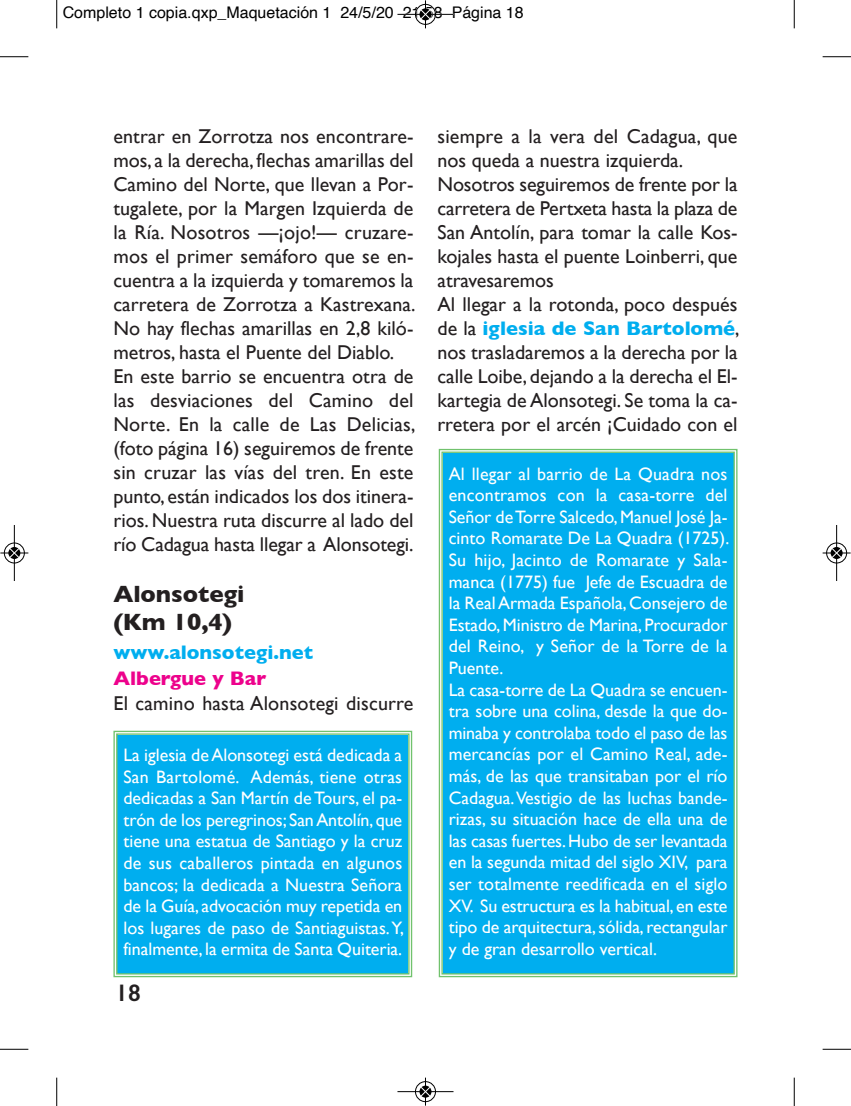
<style>
.page{position:relative;width:851px;height:1106px;background:#fff}
.page>*{position:absolute;margin:0;border:0;box-sizing:border-box;transform-origin:0 0}
.t1{font:700 24px/29px "Gill Sans";color:#231f20}
.t2{font:600 24px "Gill Sans";color:#231f20}
.t3{font:20px/24px "Gill Sans";color:#231f20}
.t4{font:700 20px "Gill Sans";color:#00aeef}
.t5{font:700 20px "Gill Sans";color:#ed028c}
.t6{font:18px/21.6px "Gill Sans";color:#fff;text-align:justify}
.t7{font:16px "Helvetica";color:#000}
.s1{font-weight:700;color:#00aeef}
</style>
<div class="page">
<div style="left:113px;top:730px;width:300px;height:248px;background:#00aeef"></div>
<div style="left:438px;top:448px;width:300px;height:530px;background:#00aeef"></div>
<svg style="left:56px;top:0;width:1px;height:28px"></svg>
<svg style="left:0;top:56px;width:28px;height:1px"></svg>
<svg style="left:793px;top:0;width:1px;height:28px"></svg>
<svg style="left:822px;top:56px;width:28px;height:1px"></svg>
<svg style="left:56px;top:1077px;width:1px;height:29px"></svg>
<svg style="left:0;top:1048px;width:28px;height:1px"></svg>
<svg style="left:793px;top:1077px;width:1px;height:29px"></svg>
<svg style="left:822px;top:1048px;width:28px;height:1px"></svg>
<div style="left:415px;top:4px;width:21px;height:21px;border:1px solid #fff;border-radius:50%"></div>
<hr style="left:397px;top:14px;width:56px;height:1px;background:#000">
<div style="left:415px;top:4px;width:20px;height:21px;border:1px solid #000;border-radius:50%"></div>
<svg style="left:420px;top:0;width:10px;height:28px"></svg>
<div style="left:415px;top:1081px;width:21px;height:21px;border:1px solid #fff;border-radius:50%"></div>
<hr style="left:397px;top:1091px;width:56px;height:1px;background:#000">
<div style="left:415px;top:1081px;width:20px;height:20px;border:1px solid #000;border-radius:50%"></div>
<svg style="left:420px;top:1077px;width:10px;height:28px"></svg>
<div style="left:4px;top:542px;width:21px;height:21px;border:1px solid #fff;border-radius:50%"></div>
<hr style="left:14px;top:525px;width:1px;height:56px;background:#000">
<div style="left:4px;top:543px;width:21px;height:20px;border:1px solid #000;border-radius:50%"></div>
<svg style="left:0;top:548px;width:28px;height:10px"></svg>
<div style="left:825px;top:542px;width:22px;height:21px;border:1px solid #fff;border-radius:50%"></div>
<hr style="left:836px;top:525px;width:1px;height:56px;background:#000">
<div style="left:826px;top:543px;width:20px;height:20px;border:1px solid #000;border-radius:50%"></div>
<svg style="left:822px;top:548px;width:28px;height:10px"></svg>
<p class="t7" style="left:63px;top:6px;width:462px">Completo 1 copia.qxp_Maquetación 1 24/5/20 21:58 Página 18</p>
<p class="t3" style="left:113px;top:125px;width:303px">entrar en Zorrotza nos encontrare&shy;mos, a la derecha, flechas amarillas del Camino del Norte, que llevan a Por&shy;tugalete, por la Margen Izquierda de la Ría. Nosotros —¡ojo!— cruzare&shy;mos el primer semáforo que se en&shy;cuentra a la izquierda y tomaremos la carretera de Zorrotza a Kastrexana.<br>No hay flechas amarillas en 2,8 kiló&shy;metros, hasta el Puente del Diablo.<br>En este barrio se encuentra otra de las desviaciones del Camino del Norte. En la calle de Las Delicias, (foto página 16) seguiremos de frente sin cruzar las vías del tren. En este punto, están indicados los dos itinera&shy;rios. Nuestra ruta discurre al lado del río Cadagua hasta llegar a Alonsotegi.</p>
<h1 class="t1" style="left:113px;top:579px;width:133px">Alonsotegi (Km 10,4)</h1>
<p class="t4" style="left:113px;top:642px;width:201px">www.alonsotegi.net</p>
<p class="t5" style="left:113px;top:668px;width:154px">Albergue y Bar</p>
<p class="t3" style="left:113px;top:692px;width:301px">El camino hasta Alonsotegi discurre</p>
<p class="t6" style="left:123px;top:745px;width:282px">La iglesia de Alonsotegi está dedicada a San Bartolomé. Además, tiene otras dedicadas a San Martín de Tours, el pa&shy;trón de los peregrinos; San Antolín, que tiene una estatua de Santiago y la cruz de sus caballeros pintada en algunos bancos; la dedicada a Nuestra Señora de la Guía, advocación muy repetida en los lugares de paso de Santiaguistas. Y, finalmente, la ermita de Santa Quiteria.</p>
<h1 class="t2" style="left:115px;top:984px;width:27px">18</h1>
<p class="t3" style="left:437px;top:125px;width:303px">siempre a la vera del Cadagua, que nos queda a nuestra izquierda.<br>Nosotros seguiremos de frente por la carretera de Pertxeta hasta la plaza de San Antolín, para tomar la calle Kos&shy;kojales hasta el puente Loinberri, que atravesaremos<br>Al llegar a la rotonda, poco después de la <span class="s1">iglesia de San Bartolomé</span>, nos trasladaremos a la derecha por la calle Loibe, dejando a la derecha el El&shy;kartegia de Alonsotegi. Se toma la ca&shy;rretera por el arcén ¡Cuidado con el</p>
<p class="t6" style="left:448px;top:464px;width:282px;text-align:left">Al llegar al barrio de La Quadra nos encontramos con la casa-torre del Señor de Torre Salcedo, Manuel José Ja&shy;cinto Romarate De La Quadra (1725).<br>Su hijo, Jacinto de Romarate y Sala&shy;manca (1775) fue Jefe de Escuadra de la Real Armada Española, Consejero de Estado, Ministro de Marina, Procurador del Reino, y Señor de la Torre de la Puente.<br>La casa-torre de La Quadra se encuen&shy;tra sobre una colina, desde la que do&shy;minaba y controlaba todo el paso de las mercancías por el Camino Real, ade&shy;más, de las que transitaban por el río Cadagua. Vestigio de las luchas bande&shy;rizas, su situación hace de ella una de las casas fuertes. Hubo de ser levantada en la segunda mitad del siglo XIV, para ser totalmente reedificada en el siglo XV. Su estructura es la habitual, en este tipo de arquitectura, sólida, rectangular y de gran desarrollo vertical.</p>
</div>
